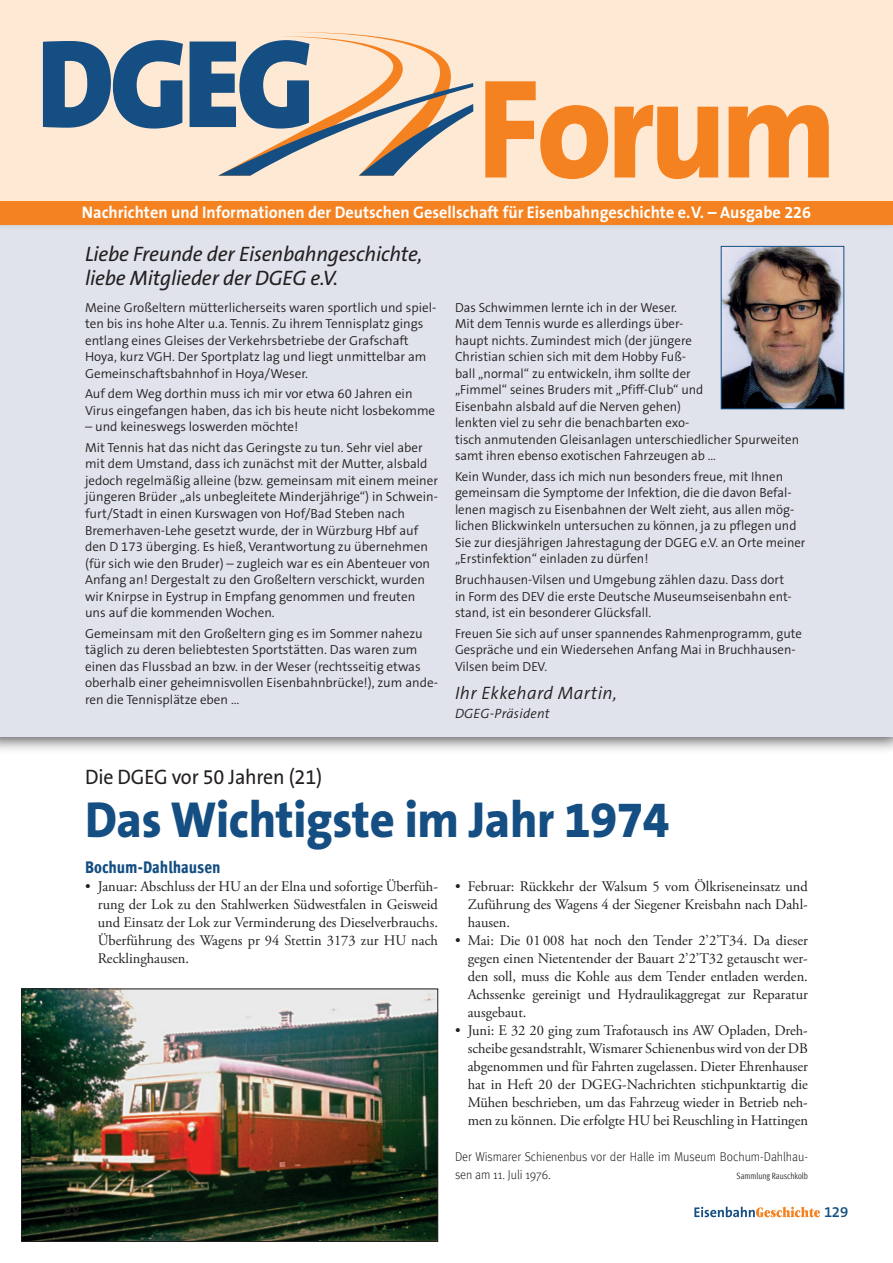
<style>
.page{position:relative;width:893px;height:1263px;background:#fff}
.page>*{position:absolute;margin:0;border:0;box-sizing:border-box;transform-origin:0 0}
.HL_Forum{font:800 51px "The Sans B8";letter-spacing:-.01em;color:#144e82;scale:.95 1}
.FT_ohne_Einzug{font:italic 21px "The Sans B5 Plain";letter-spacing:-.01em;color:#231f20}
.Vorspann_Forum_klein{font:21px "The Sans B5 Plain";letter-spacing:-.01em;color:#231f20;scale:.95 1}
.t1{font:italic 300 18px "The Sans B4";letter-spacing:.02em;color:#231f20}
.t2{font:700 16.8px "The Sans B7";color:#fff;scale:.96 1}
.ZUE_Forum{font:800 condensed 16.8px "Meta Pro";color:#144e82}
.t3{font:600 15px "The Sans B6";color:#144e82}
.t4{font:14.7px/18px "Adobe Garamond Pro";color:#231f20;text-align:justify}
.t5{font:14.25px "Meta Pro";color:#231f20}
.t6{font:italic 300 13.5px "The Sans B4";letter-spacing:.02em;color:#231f20}
.Grusswort_DGEG_Forum{font:300 13.2px/16.5px "The Sans B4";color:#231f20}
.BU_Meta{font:300 12.75px/18px "Meta Pro";color:#231f20;scale:.95 1}
.BU_Meta-2{font:condensed 9px "Meta Pro";letter-spacing:-.005em;color:#231f20;scale:.95 1}
</style>
<div class="page">
<div style="left:0;top:196px;width:893px;height:558px;background:#231f20;opacity:.75"></div>
<div style="left:0;top:207px;width:893px;height:530px;background:#e1e3ec"></div>
<img style="left:23px;top:991px;width:413px;height:249px">
<div style="left:21px;top:989px;width:417px;height:253px;border:1px solid #231f20"></div>
<div style="left:0;top:0;width:893px;height:230px;background:#dadce4"></div>
<div style="left:0;top:0;width:893px;height:213px;background:#fee9d5"></div>
<div style="left:0;top:201px;width:893px;height:24px;background:#f58220"></div>
<svg style="left:43px;top:40px;width:140px;height:89px"></svg>
<svg style="left:190px;top:32px;width:283px;height:144px"></svg>
<svg style="left:485px;top:81px;width:123px;height:98px"></svg>
<svg style="left:615px;top:104px;width:103px;height:75px"></svg>
<svg style="left:729px;top:105px;width:100px;height:72px"></svg>
<img style="left:723px;top:248px;width:119px;height:159px">
<div style="left:721px;top:246px;width:123px;height:163px;border:1px solid #144e82"></div>
<svg style="left:694px;top:1207px;width:126px;height:10px"></svg>
<p class="t2" style="left:82px;top:204px;width:761px">Nachrichten und Informationen der Deutschen Gesellschaft für Eisenbahngeschichte e.V. – Ausgabe 226</p>
<p class="FT_ohne_Einzug" style="left:85px;top:243px;width:339px">Liebe Freunde der Eisenbahngeschichte,</p>
<p class="FT_ohne_Einzug" style="left:85px;top:267px;width:255px">liebe Mitglieder der DGEG e.V.</p>
<p class="Grusswort_DGEG_Forum" style="left:85px;top:299px;width:353px">Meine Großeltern mütterlicherseits waren sportlich und spiel&shy;ten bis ins hohe Alter u.a. Tennis. Zu ihrem Tennisplatz gings entlang eines Gleises der Verkehrsbetriebe der Grafschaft Hoya, kurz VGH. Der Sportplatz lag und liegt unmittelbar am Gemeinschaftsbahnhof in Hoya/Weser.</p>
<p class="Grusswort_DGEG_Forum" style="left:85px;top:386px;width:352px">Auf dem Weg dorthin muss ich mir vor etwa 60 Jahren ein<br>Virus eingefangen haben, das ich bis heute nicht losbekomme</p>
<p class="Grusswort_DGEG_Forum" style="left:85px;top:419px;width:215px">– und keineswegs loswerden möchte!</p>
<p class="Grusswort_DGEG_Forum" style="left:85px;top:440px;width:354px">Mit Tennis hat das nicht das Geringste zu tun. Sehr viel aber mit dem Umstand, dass ich zunächst mit der Mutter, alsbald jedoch regelmäßig alleine (bzw. gemeinsam mit einem meiner jüngeren Brüder „als unbegleitete Minderjährige“) in Schwein&shy;furt/Stadt in einen Kurswagen von Hof/Bad Steben nach Bremerhaven-Lehe gesetzt wurde, der in Würzburg Hbf auf den D 173 überging. Es hieß, Verantwortung zu übernehmen (für sich wie den Bruder) – zugleich war es ein Abenteuer von Anfang an! Dergestalt zu den Großeltern verschickt, wurden wir Knirpse in Eystrup in Empfang genommen und freuten uns auf die kommenden Wochen.</p>
<p class="Grusswort_DGEG_Forum" style="left:85px;top:625px;width:354px">Gemeinsam mit den Großeltern ging es im Sommer nahezu täglich zu deren beliebtesten Sportstätten. Das waren zum einen das Flussbad an bzw. in der Weser (rechtsseitig etwas oberhalb einer geheimnisvollen Eisenbahnbrücke!), zum ande&shy;ren die Tennisplätze eben …</p>
<p class="Grusswort_DGEG_Forum" style="left:455px;top:299px;width:346px">Das Schwimmen lernte ich in der Weser.<br>Mit dem Tennis wurde es allerdings über-<br>haupt nichts. Zumindest mich (der jüngere<br>Christian schien sich mit dem Hobby Fuß-<br>ball „normal“ zu entwickeln, ihm sollte der<br>„Fimmel“ seines Bruders mit „Pfiff-Club“ und<br>Eisenbahn alsbald auf die Nerven gehen)<br>lenkten viel zu sehr die benachbarten exo-<br>tisch anmutenden Gleisanlagen unterschiedlicher Spurweiten samt ihren ebenso exotischen Fahrzeugen ab …</p>
<p class="Grusswort_DGEG_Forum" style="left:455px;top:469px;width:352px">Kein Wunder, dass ich mich nun besonders freue, mit Ihnen gemeinsam die Symptome der Infektion, die die davon Befal&shy;lenen magisch zu Eisenbahnen der Welt zieht, aus allen mög&shy;lichen Blickwinkeln untersuchen zu können, ja zu pflegen und Sie zur diesjährigen Jahrestagung der DGEG e.V. an Orte meiner „Erstinfektion“ einladen zu dürfen!</p>
<p class="Grusswort_DGEG_Forum" style="left:455px;top:572px;width:338px">Bruchhausen-Vilsen und Umgebung zählen dazu. Dass dort in Form des DEV die erste Deutsche Museumseisenbahn ent&shy;stand, ist ein besonderer Glücksfall.</p>
<p class="Grusswort_DGEG_Forum" style="left:455px;top:625px;width:348px">Freuen Sie sich auf unser spannendes Rahmenprogramm, gute<br>Gespräche und ein Wiedersehen Anfang Mai in Bruchhausen-<br>Vilsen beim DEV.</p>
<p class="t1" style="left:455px;top:683px;width:164px">Ihr Ekkehard Martin,</p>
<p class="t6" style="left:455px;top:707px;width:96px">DGEG-Präsident</p>
<p class="Vorspann_Forum_klein" style="left:85px;top:766px;width:251px">Die DGEG vor 50 Jahren (21)</p>
<p class="HL_Forum" style="left:85px;top:793px;width:617px">Das Wichtigste im Jahr 1974</p>
<p class="ZUE_Forum" style="left:85px;top:854px;width:137px">Bochum-Dahlhausen</p>
<p class="t4" style="left:98px;top:878px;width:342px;text-indent:-13px">• Januar: Abschluss der HU an der Elna und sofortige Überfüh&shy;rung der Lok zu den Stahlwerken Südwestfalen in Geisweid und Einsatz der Lok zur Verminderung des Dieselverbrauchs.<br>Überführung des Wagens pr 94 Stettin 3173 zur HU nach Recklinghausen.</p>
<p class="t4" style="left:468px;top:878px;width:342px;text-indent:-13px">• Februar: Rückkehr der Walsum 5 vom Ölkriseneinsatz und Zuführung des Wagens 4 der Siegener Kreisbahn nach Dahl&shy;hausen.</p>
<p class="t4" style="left:468px;top:932px;width:342px;text-indent:-13px">• Mai: Die 01 008 hat noch den Tender 2’2’T34. Da dieser gegen einen Nietentender der Bauart 2’2’T32 getauscht wer&shy;den soll, muss die Kohle aus dem Tender entladen werden.<br>Achssenke gereinigt und Hydraulikaggregat zur Reparatur ausgebaut.</p>
<p class="t4" style="left:468px;top:1022px;width:342px;text-indent:-13px">• Juni: E 32 20 ging zum Trafotausch ins AW Opladen, Dreh&shy;scheibe gesandstrahlt, Wismarer Schienenbus wird von der DB abgenommen und für Fahrten zugelassen. Dieter Ehrenhauser hat in Heft 20 der DGEG-Nachrichten stichpunktartig die Mühen beschrieben, um das Fahrzeug wieder in Betrieb neh&shy;men zu können. Die erfolgte HU bei Reuschling in Hattingen</p>
<p class="BU_Meta" style="left:455px;top:1147px;width:373px">Der Wismarer Schienenbus vor der Halle im Museum Bochum-Dahlhau&shy;sen am 11. Juli 1976.</p>
<p class="BU_Meta-2" style="left:736px;top:1169px;width:77px">Sammlung Rauschkolb</p>
<p class="t5" style="left:64px;top:1200px;width:18px">88</p>
<p class="t3" style="left:824px;top:1203px;width:26px">129</p>
</div>
